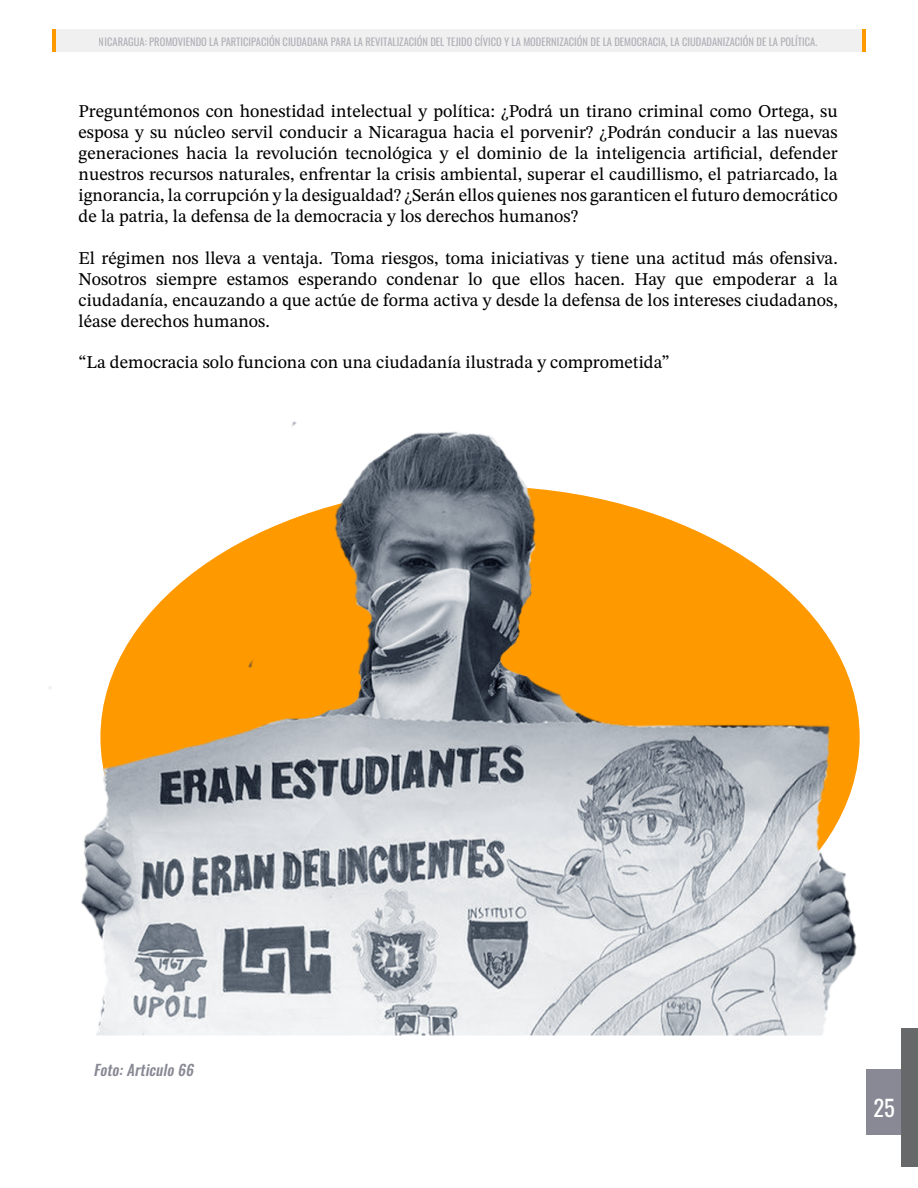
<style>
.page{position:relative;width:918px;height:1188px;background:#fff}
.page>*{position:absolute;margin:0;border:0;box-sizing:border-box;transform-origin:0 0}
.t1{font:22.5px "Oswald";color:#fff}
.t2{font:18px/21px "STIX Two Text";color:#000;text-align:justify}
.t3{font:italic 15px "Oswald";color:#898995}
.t4{font:10.5px "Oswald";color:#898995}
</style>
<div class="page">
<div style="left:53px;top:30px;width:810px;height:22px;background:#f0f0f0"></div>
<hr style="left:862px;top:30px;width:4px;height:22px;background:#f90">
<hr style="left:52px;top:30px;width:4px;height:22px;background:#f90">
<div style="left:902px;top:1028px;width:16px;height:138px;background:#666869"></div>
<img style="left:49px;top:421px;width:853px;height:713px">
<p class="t4" style="left:99px;top:32px;width:720px">NICARAGUA: PROMOVIENDO LA PARTICIPACIÓN CIUDADANA PARA LA REVITALIZACIÓN DEL TEJIDO CÍVICO Y LA MODERNIZACIÓN DE LA DEMOCRACIA, LA CIUDADANIZACIÓN DE LA POLÍTICA.</p>
<p class="t2" style="left:79px;top:101px;width:761px">Preguntémonos con honestidad intelectual y política: ¿Podrá un tirano criminal como Ortega, su esposa y su núcleo servil conducir a Nicaragua hacia el porvenir? ¿Podrán conducir a las nuevas generaciones hacia la revolución tecnológica y el dominio de la inteligencia artificial, defender nuestros recursos naturales, enfrentar la crisis ambiental, superar el caudillismo, el patriarcado, la ignorancia, la corrupción y la desigualdad? ¿Serán ellos quienes nos garanticen el futuro democrático de la patria, la defensa de la democracia y los derechos humanos?</p>
<p class="t2" style="left:79px;top:247px;width:761px">El régimen nos lleva a ventaja. Toma riesgos, toma iniciativas y tiene una actitud más ofensiva.<br>Nosotros siempre estamos esperando condenar lo que ellos hacen. Hay que empoderar a la ciudadanía, encauzando a que actúe de forma activa y desde la defensa de los intereses ciudadanos, léase derechos humanos.</p>
<p class="t2" style="left:79px;top:351px;width:593px">“La democracia solo funciona con una ciudadanía ilustrada y comprometida”</p>
<p class="t3" style="left:94px;top:1056px;width:106px">Foto:Articulo66</p>
<p class="t1" style="left:873px;top:1088px;width:23px">25</p>
</div>
